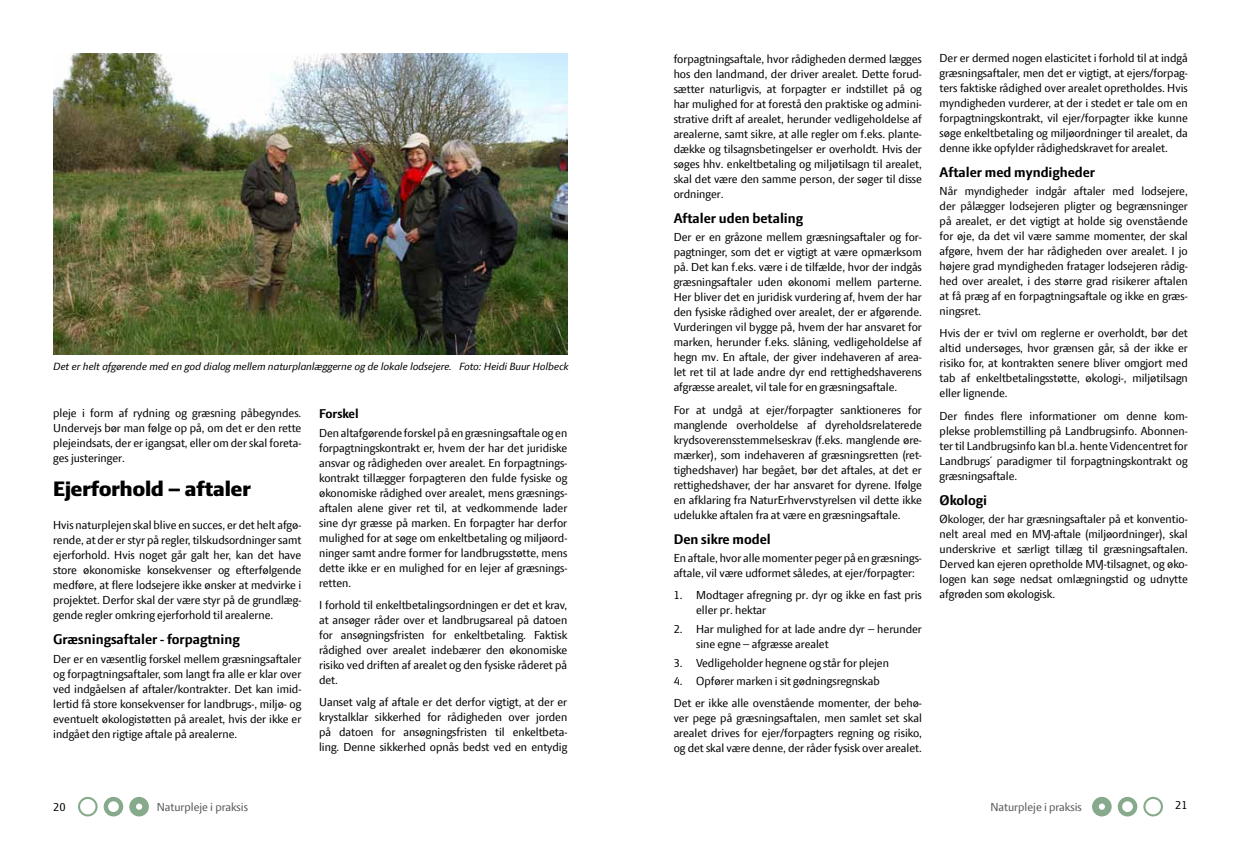
<style>
.page{position:relative;width:1241px;height:851px;background:#fff}
.page>*{position:absolute;margin:0;border:0;box-sizing:border-box;transform-origin:0 0}
.t1{font:800 22.5px "LF Press Sans";color:#000}
.t2{font:700 15px "LF Press Sans";color:#000}
.t3{font:700 13.75px "LF Press Sans";color:#000}
.t4{font:12.5px/15px "LF Press Sans";color:#000;text-align:justify}
.t5{font:12.5px "LF Press Sans";color:#58595b}
.t6{font:italic 11.25px "LF Press Sans";color:#000}
</style>
<div class="page">
<svg style="left:78px;top:796px;width:20px;height:20px"></svg>
<svg style="left:129px;top:796px;width:20px;height:20px"></svg>
<svg style="left:104px;top:796px;width:19px;height:20px"></svg>
<svg style="left:1143px;top:796px;width:19px;height:20px"></svg>
<svg style="left:1092px;top:796px;width:19px;height:20px"></svg>
<svg style="left:1117px;top:796px;width:20px;height:20px"></svg>
<img style="left:53px;top:53px;width:514px;height:301px">
<p class="t6" style="left:53px;top:360px;width:516px">Det er helt afgørende med en god dialog mellem naturplanlæggerne og de lokale lodsejere. Foto: Heidi Buur Holbeck</p>
<p class="t4" style="left:53px;top:405px;width:250px">pleje i form af rydning og græsning påbegyndes.<br>Undervejs bør man følge op på, om det er den rette plejeindsats, der er igangsat, eller om der skal foreta&shy;ges justeringer.</p>
<h1 class="t1" style="left:53px;top:476px;width:199px">Ejerforhold – aftaler</h1>
<p class="t4" style="left:53px;top:517px;width:250px">Hvis naturplejen skal blive en succes, er det helt afgø&shy;rende, at der er styr på regler, tilskudsordninger samt ejerforhold. Hvis noget går galt her, kan det have store økonomiske konsekvenser og efterfølgende medføre, at flere lodsejere ikke ønsker at medvirke i projektet. Derfor skal der være styr på de grundlæg&shy;gende regler omkring ejerforhold til arealerne.</p>
<p class="t2" style="left:53px;top:630px;width:188px">Græsningsaftaler - forpagtning</p>
<p class="t4" style="left:53px;top:651px;width:250px">Der er en væsentlig forskel mellem græsningsaftaler og forpagtningsaftaler, som langt fra alle er klar over ved indgåelsen af aftaler/kontrakter. Det kan imid&shy;lertid få store konsekvenser for landbrugs-, miljø- og eventuelt økologistøtten på arealet, hvis der ikke er indgået den rigtige aftale på arealerne.</p>
<p class="t3" style="left:319px;top:405px;width:41px">Forskel</p>
<p class="t4" style="left:319px;top:425px;width:250px">Den altafgørende forskel på en græsningsaftale og en forpagtningskontrakt er, hvem der har det juridiske ansvar og rådigheden over arealet. En forpagtnings&shy;kontrakt tillægger forpagteren den fulde fysiske og økonomiske rådighed over arealet, mens græsnings&shy;aftalen alene giver ret til, at vedkommende lader sine dyr græsse på marken. En forpagter har derfor mulighed for at søge om enkeltbetaling og miljøord&shy;ninger samt andre former for landbrugsstøtte, mens dette ikke er en mulighed for en lejer af græsnings&shy;retten.</p>
<p class="t4" style="left:319px;top:597px;width:250px">I forhold til enkeltbetalingsordningen er det et krav, at ansøger råder over et landbrugsareal på datoen for ansøgningsfristen for enkeltbetaling. Faktisk rådighed over arealet indebærer den økonomiske risiko ved driften af arealet og den fysiske råderet på det.</p>
<p class="t4" style="left:319px;top:694px;width:250px">Uanset valg af aftale er det derfor vigtigt, at der er krystalklar sikkerhed for rådigheden over jorden på datoen for ansøgningsfristen til enkeltbeta&shy;ling. Denne sikkerhed opnås bedst ved en entydig</p>
<p class="t4" style="left:673px;top:51px;width:250px">forpagtningsaftale, hvor rådigheden dermed lægges hos den landmand, der driver arealet. Dette forud&shy;sætter naturligvis, at forpagter er indstillet på og har mulighed for at forestå den praktiske og admini&shy;strative drift af arealet, herunder vedligeholdelse af arealerne, samt sikre, at alle regler om f.eks. plante&shy;dække og tilsagnsbetingelser er overholdt. Hvis der søges hhv. enkeltbetaling og miljøtilsagn til arealet, skal det være den samme person, der søger til disse ordninger.</p>
<p class="t2" style="left:673px;top:209px;width:131px">Aftaler uden betaling</p>
<p class="t4" style="left:673px;top:229px;width:250px">Der er en gråzone mellem græsningsaftaler og for&shy;pagtninger, som det er vigtigt at være opmærksom på. Det kan f.eks. være i de tilfælde, hvor der indgås græsningsaftaler uden økonomi mellem parterne.<br>Her bliver det en juridisk vurdering af, hvem der har den fysiske rådighed over arealet, der er afgørende.<br>Vurderingen vil bygge på, hvem der har ansvaret for marken, herunder f.eks. slåning, vedligeholdelse af hegn mv. En aftale, der giver indehaveren af area&shy;let ret til at lade andre dyr end rettighedshaverens afgræsse arealet, vil tale for en græsningsaftale.</p>
<p class="t4" style="left:673px;top:401px;width:250px">For at undgå at ejer/forpagter sanktioneres for manglende overholdelse af dyreholdsrelaterede krydsoverensstemmelseskrav (f.eks. manglende øre&shy;mærker), som indehaveren af græsningsretten (ret&shy;tighedshaver) har begået, bør det aftales, at det er rettighedshaver, der har ansvaret for dyrene. Ifølge en afklaring fra NaturErhvervstyrelsen vil dette ikke udelukke aftalen fra at være en græsningsaftale.</p>
<p class="t2" style="left:673px;top:530px;width:99px">Den sikre model</p>
<p class="t4" style="left:673px;top:550px;width:250px">En aftale, hvor alle momenter peger på en græsnings&shy;aftale, vil være udformet således, at ejer/forpagter:</p>
<p class="t4" style="left:696px;top:587px;width:227px;text-indent:-22px">1. Modtager afregning pr. dyr og ikke en fast pris eller pr. hektar</p>
<p class="t4" style="left:696px;top:621px;width:227px;text-indent:-22px">2. Har mulighed for at lade andre dyr – herunder sine egne – afgræsse arealet</p>
<p class="t4" style="left:673px;top:654px;width:217px">3. Vedligeholder hegnene og står for plejen</p>
<p class="t4" style="left:673px;top:669px;width:250px;line-height:22.1px">4. Opfører marken i sit gødningsregnskab<br>Det er ikke alle ovenstående momenter, der behø-</p>
<p class="t4" style="left:673px;top:710px;width:250px">ver pege på græsningsaftalen, men samlet set skal arealet drives for ejer/forpagters regning og risiko, og det skal være denne, der råder fysisk over arealet.</p>
<p class="t4" style="left:939px;top:50px;width:250px">Der er dermed nogen elasticitet i forhold til at indgå græsningsaftaler, men det er vigtigt, at ejers/forpag&shy;ters faktiske rådighed over arealet opretholdes. Hvis myndigheden vurderer, at der i stedet er tale om en forpagtningskontrakt, vil ejer/forpagter ikke kunne søge enkeltbetaling og miljøordninger til arealet, da denne ikke opfylder rådighedskravet for arealet.</p>
<p class="t2" style="left:939px;top:163px;width:157px">Aftaler med myndigheder</p>
<p class="t4" style="left:939px;top:183px;width:250px">Når myndigheder indgår aftaler med lodsejere, der pålægger lodsejeren pligter og begrænsninger på arealet, er det vigtigt at holde sig ovenstående for øje, da det vil være samme momenter, der skal afgøre, hvem der har rådigheden over arealet. I jo højere grad myndigheden fratager lodsejeren rådig&shy;hed over arealet, i des større grad risikerer aftalen at få præg af en forpagtningsaftale og ikke en græs&shy;ningsret.</p>
<p class="t4" style="left:939px;top:325px;width:250px">Hvis der er tvivl om reglerne er overholdt, bør det altid undersøges, hvor grænsen går, så der ikke er risiko for, at kontrakten senere bliver omgjort med tab af enkeltbetalingsstøtte, økologi-, miljøtilsagn eller lignende.</p>
<p class="t4" style="left:939px;top:408px;width:250px">Der findes flere informationer om denne kom&shy;plekse problemstilling på Landbrugsinfo. Abonnen&shy;ter til Landbrugsinfo kan bl.a. hente Videncentret for Landbrugs´ paradigmer til forpagtningskontrakt og græsningsaftale.</p>
<p class="t2" style="left:939px;top:491px;width:49px">Økologi</p>
<p class="t4" style="left:939px;top:511px;width:250px">Økologer, der har græsningsaftaler på et konventio&shy;nelt areal med en MVJ-aftale (miljøordninger), skal underskrive et særligt tillæg til græsningsaftalen.<br>Derved kan ejeren opretholde MVJ-tilsagnet, og øko&shy;logen kan søge nedsat omlægningstid og udnytte afgrøden som økologisk.</p>
<p class="t4" style="left:53px;top:799px;width:14px">20</p>
<p class="t5" style="left:157px;top:799px;width:93px">Naturpleje i praksis</p>
<p class="t5" style="left:990px;top:799px;width:93px">Naturpleje i praksis</p>
<p class="t4" style="left:1175px;top:796px;width:14px">21</p>
</div>
